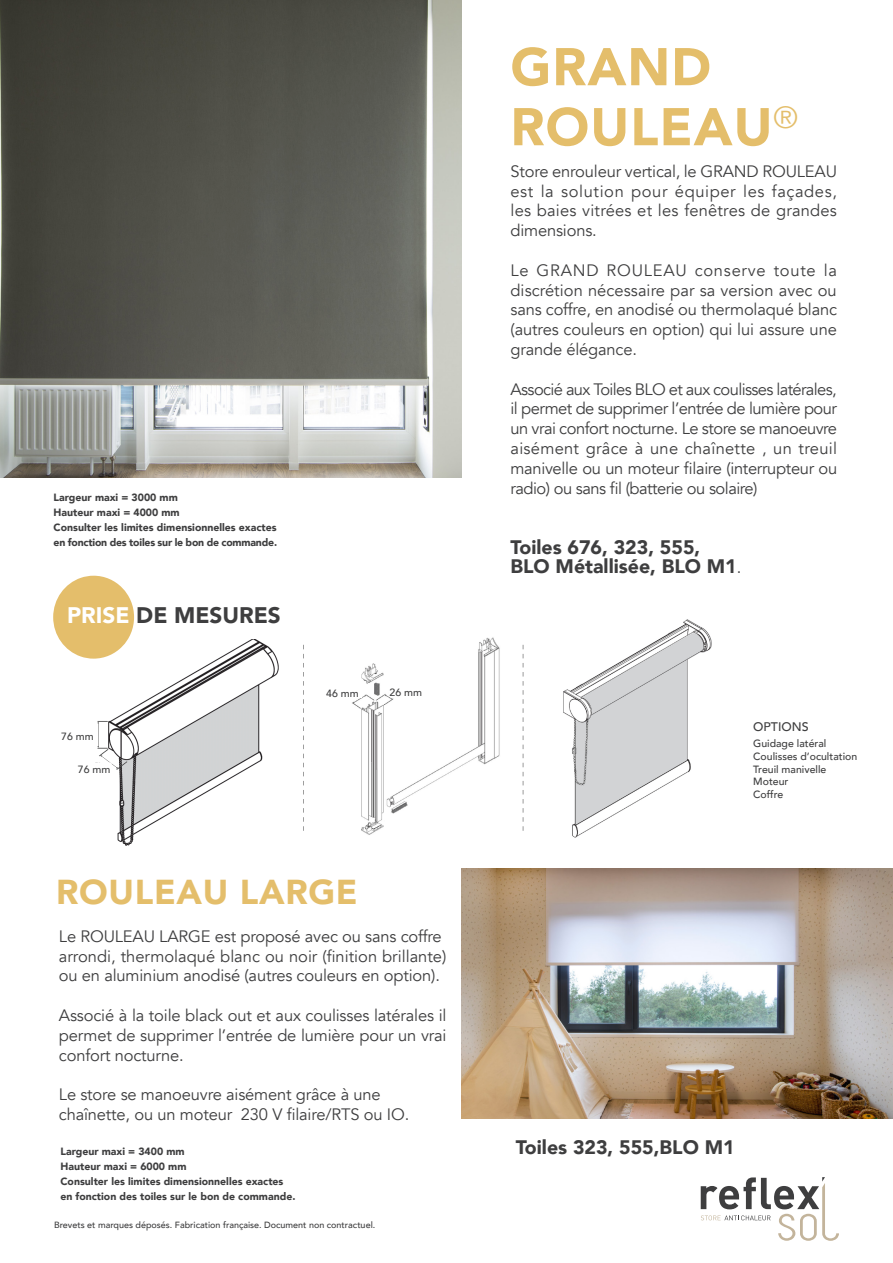
<style>
.page{position:relative;width:893px;height:1263px;background:#fff}
.page>*{position:absolute;margin:0;border:0;box-sizing:border-box;transform-origin:0 0}
.t1{font:900 52.5px "Avenir";letter-spacing:.02em;color:#e4be6b}
.t2{font:900 34.5px "Avenir";letter-spacing:.02em;color:#e4be6b}
.t3{font:900 22.5px "Avenir";color:#3e3e3f}
.t4{font:900 19.5px "Avenir";color:#3e3e3f}
.t5{font:16.5px/19.8px "Avenir";letter-spacing:-.01em;color:#3e3e3f;text-align:justify}
.t6{font:500 12.45px "Avenir";color:#3e3e3f}
.t7{font:900 10.5px "Avenir";color:#3e3e3f}
.t8{font:500 10.5px "Avenir";color:#3e3e3f}
.t9{font:900 10.5px "Avenir";letter-spacing:-.02em;color:#3e3e3f}
.t10{font:500 9px "Avenir";color:#3e3e3f}
.s1{color:#fff}
.s2{font-weight:400;font-size:16.5px}
</style>
<div class="page">
<svg style="left:303px;top:645px;width:1px;height:186px"></svg>
<svg style="left:523px;top:645px;width:1px;height:186px"></svg>
<img style="left:352px;top:637px;width:148px;height:198px">
<img style="left:97px;top:639px;width:182px;height:207px">
<svg style="left:95px;top:762px;width:19px;height:11px"></svg>
<div style="left:326px;top:687px;width:36px;height:10px;background:#fff"></div>
<div style="left:390px;top:686px;width:32px;height:10px;background:#fff"></div>
<img style="left:0;top:0;width:462px;height:477px">
<svg style="left:53px;top:576px;width:81px;height:83px"></svg>
<img style="left:462px;top:869px;width:431px;height:250px">
<img style="left:563px;top:619px;width:149px;height:219px">
<svg style="left:701px;top:1177px;width:138px;height:64px"></svg>
<p class="t7" style="left:54px;top:488px;width:126px">Largeur maxi = 3000 mm</p>
<p class="t7" style="left:54px;top:503px;width:128px">Hauteur maxi = 4000 mm</p>
<p class="t7" style="left:54px;top:518px;width:225px">Consulter les limites dimensionnelles exactes</p>
<p class="t9" style="left:54px;top:533px;width:225px">en fonction des toiles sur le bon de commande.</p>
<p class="t3" style="left:67px;top:596px;width:215px"><span class="s1">PRISE</span> DE MESURES</p>
<p class="t8" style="left:61px;top:727px;width:34px">76 mm</p>
<p class="t8" style="left:78px;top:760px;width:34px">76 mm</p>
<p class="t8" style="left:326px;top:685px;width:34px">46 mm</p>
<p class="t8" style="left:390px;top:684px;width:34px">26 mm</p>
<p class="t2" style="left:56px;top:862px;width:303px">ROULEAU LARGE</p>
<p class="t5" style="left:59px;top:926px;width:384px">Le ROULEAU LARGE est proposé avec ou sans coffre</p>
<p class="t5" style="left:59px;top:946px;width:389px">arrondi, thermolaqué blanc ou noir (finition brillante) ou en aluminium anodisé (autres couleurs en option).</p>
<p class="t5" style="left:59px;top:1006px;width:389px">Associé à la toile black out et aux coulisses latérales il permet de supprimer l’entrée de lumière pour un vrai confort nocturne.</p>
<p class="t5" style="left:59px;top:1085px;width:323px">Le store se manoeuvre aisément grâce à une</p>
<p class="t5" style="left:59px;top:1105px;width:352px">chaînette, ou un moteur 230 V filaire/RTS ou IO.</p>
<p class="t7" style="left:60px;top:1142px;width:126px">Largeur maxi = 3400 mm</p>
<p class="t7" style="left:60px;top:1157px;width:128px">Hauteur maxi = 6000 mm</p>
<p class="t7" style="left:60px;top:1172px;width:225px">Consulter les limites dimensionnelles exactes</p>
<p class="t7" style="left:60px;top:1187px;width:237px">en fonction des toiles sur le bon de commande.</p>
<p class="t10" style="left:54px;top:1217px;width:323px">Brevets et marques déposés. Fabrication française. Document non contractuel.</p>
<p class="t1" style="left:510px;top:22px;width:202px">GRAND</p>
<p class="t1" style="left:510px;top:82px;width:289px">ROULEAU<sup>®</sup></p>
<p class="t5" style="left:510px;top:161px;width:328px">Store enrouleur vertical, le GRAND ROULEAU est la solution pour équiper les façades, les baies vitrées et les fenêtres de grandes dimensions.</p>
<p class="t5" style="left:510px;top:260px;width:328px">Le GRAND ROULEAU conserve toute la discrétion nécessaire par sa version avec ou sans coffre, en anodisé ou thermolaqué blanc (autres couleurs en option) qui lui assure une grande élégance.</p>
<p class="t5" style="left:510px;top:379px;width:328px">Associé aux Toiles BLO et aux coulisses latérales, il permet de supprimer l’entrée de lumière pour un vrai confort nocturne. Le store se manoeuvre aisément grâce à une chaînette , un treuil manivelle ou un moteur filaire (interrupteur ou radio) ou sans fil (batterie ou solaire)</p>
<p class="t4" style="left:510px;top:530px;width:191px">Toiles 676, 323, 555,</p>
<p class="t4" style="left:510px;top:550px;width:232px">BLO Métallisée, BLO M1<span class="s2">.</span></p>
<p class="t6" style="left:753px;top:716px;width:57px">OPTIONS</p>
<p class="t8" style="left:753px;top:735px;width:75px">Guidage latéral</p>
<p class="t8" style="left:753px;top:747px;width:106px">Coulisses d’ocultation</p>
<p class="t8" style="left:753px;top:760px;width:75px">Treuil manivelle</p>
<p class="t8" style="left:753px;top:772px;width:37px">Moteur</p>
<p class="t8" style="left:753px;top:785px;width:31px">Coffre</p>
<p class="t4" style="left:516px;top:1130px;width:220px">Toiles 323, 555,BLO M1</p>
</div>
